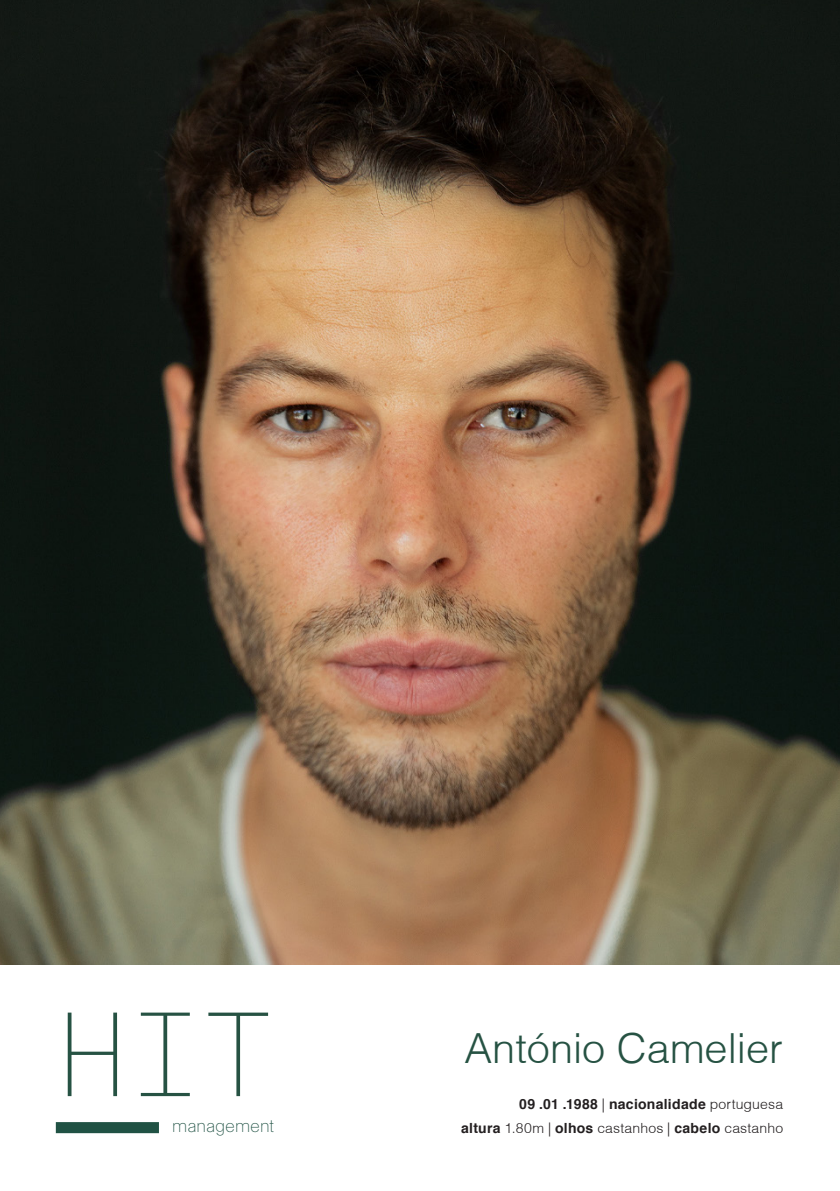
<style>
.page{position:relative;width:840px;height:1191px;background:#fff}
.page>*{position:absolute;margin:0;border:0;box-sizing:border-box;transform-origin:0 0}
.t1{font:200 117.6px "GT America Mono";color:#265243}
.t2{font:300 41.4px "Helvetica";color:#265243}
.t3{font:100 18px "Basel";color:#205244}
.t4{font:300 14px "Helvetica";letter-spacing:.015em;color:#231f20}
.t5{font:700 14px "Helvetica";letter-spacing:.02em;color:#231f20}
.s1{font-weight:300}
.s2{font-weight:700}
</style>
<div class="page">
<div style="left:56px;top:1122px;width:103px;height:11px;background:#205244"></div>
<img style="left:0;top:0;width:839px;height:964px">
<p class="t1" style="left:56px;top:988px;width:220px">HIT</p>
<p class="t3" style="left:172px;top:1114px;width:103px">management</p>
<p class="t2" style="left:464px;top:1023px;width:320px">António Camelier</p>
<p class="t5" style="left:518px;top:1095px;width:265px">09 .01 .1988 <span class="s1">|</span> nacionalidade <span class="s1">portuguesa</span></p>
<p class="t4" style="left:461px;top:1119px;width:323px"><span class="s2">altura</span> 1.80m | <span class="s2">olhos</span> castanhos | <span class="s2">cabelo</span> castanho</p>
</div>
